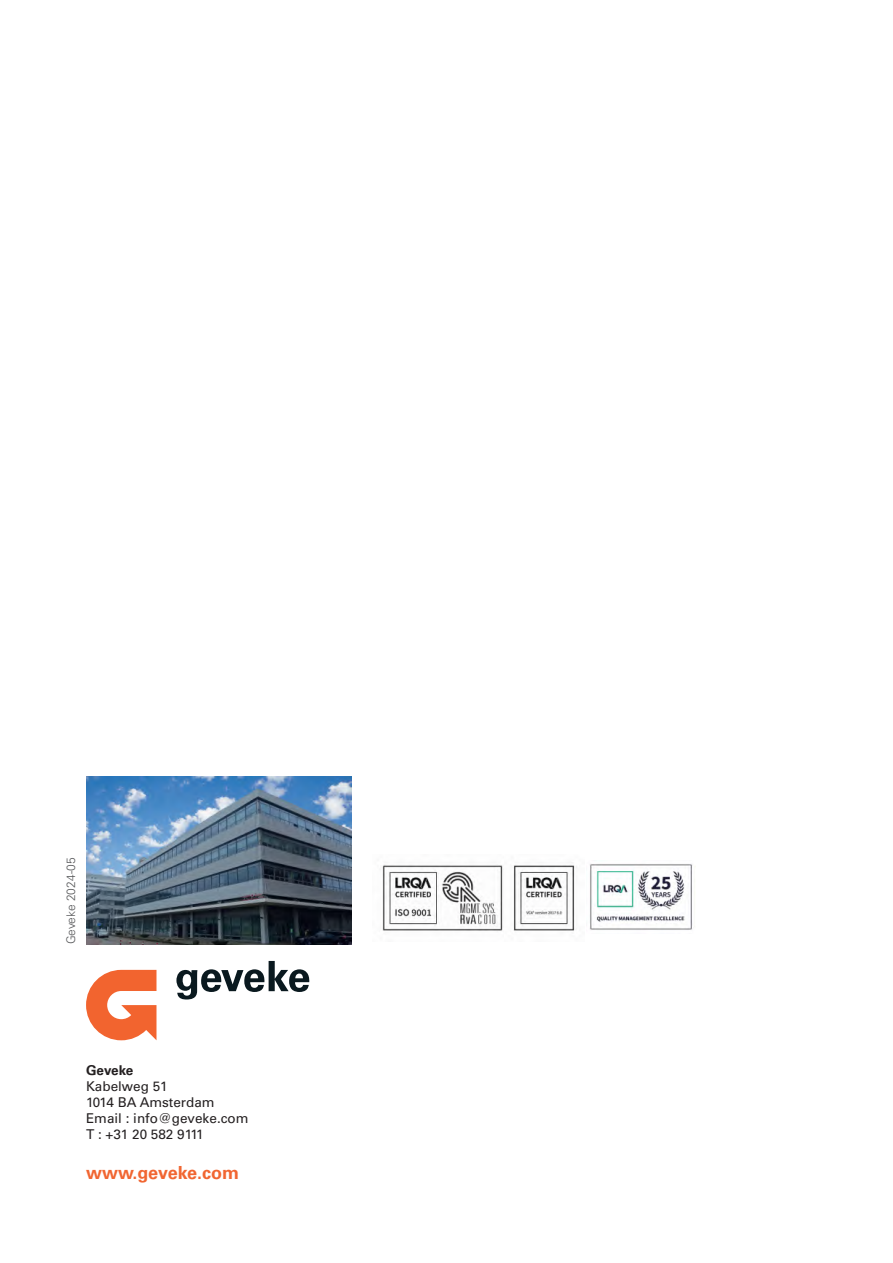
<style>
.page{position:relative;width:893px;height:1263px;background:#fff}
.page>*{position:absolute;margin:0;border:0;box-sizing:border-box;transform-origin:0 0}
.t1{font:700 18px "Univers LT Std";color:#f16632}
.t2{font:13.5px/16.2px "Univers LT Std";color:#242021}
.t3{font:700 13.5px "Univers LT Std";color:#242021}
.t4{font:300 12px "Univers LT Std";color:#57585a}
</style>
<div class="page">
<img style="left:86px;top:777px;width:265px;height:168px">
<img style="left:382px;top:862px;width:195px;height:69px">
<img style="left:590px;top:864px;width:105px;height:66px">
<svg style="left:176px;top:961px;width:133px;height:38px"></svg>
<svg style="left:86px;top:970px;width:70px;height:70px"></svg>
<p class="t4" style="left:64px;top:944px;width:88px;rotate:-90deg">Geveke 2024-05</p>
<p class="t3" style="left:86px;top:1062px;width:49px">Geveke</p>
<p class="t2" style="left:86px;top:1078px;width:164px">Kabelweg 51<br>1014 BA Amsterdam<br>Email : info@geveke.com<br>T : +31 20 582 9111</p>
<h1 class="t1" style="left:86px;top:1162px;width:155px">www.geveke.com</h1>
</div>
